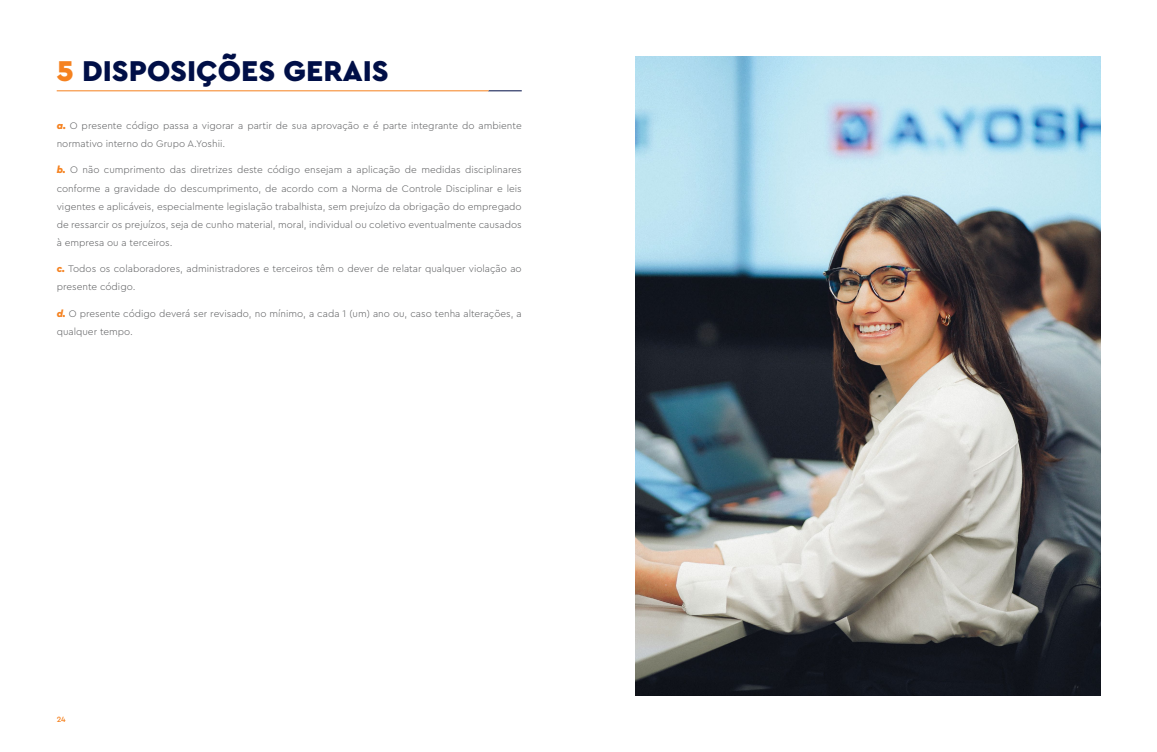
<style>
.page{position:relative;width:1157px;height:752px;background:#fff}
.page>*{position:absolute;margin:0;border:0;box-sizing:border-box;transform-origin:0 0}
.t1{font:900 30px "Cera Pro";color:#000f47}
.t2{font:300 10px/18px "Cera Pro";color:#58595b}
.t3{font:500 8px "Cera Pro";color:#f58220}
.s1{color:#f58220}
.s2{font-weight:900;font-style:italic;color:#f58220}
</style>
<div class="page">
<svg style="left:57px;top:90px;width:465px;height:1px"></svg>
<img style="left:635px;top:57px;width:465px;height:637px">
<h1 class="t1" style="left:57px;top:51px;width:333px"><span class="s1">5</span> DISPOSIÇÕES GERAIS</h1>
<p class="t2" style="left:57px;top:116px;width:466px"><span class="s2">a.</span> O presente código passa a vigorar a partir de sua aprovação e é parte integrante do ambiente normativo interno do Grupo A.Yoshii.</p>
<p class="t2" style="left:57px;top:161px;width:466px;text-align:justify"><span class="s2">b.</span> O não cumprimento das diretrizes deste código ensejam a aplicação de medidas disciplinares conforme a gravidade do descumprimento, de acordo com a Norma de Controle Disciplinar e leis vigentes e aplicáveis, especialmente legislação trabalhista, sem prejuízo da obrigação do empregado de ressarcir os prejuízos, seja de cunho material, moral, individual ou coletivo eventualmente causados à empresa ou a terceiros.</p>
<p class="t2" style="left:57px;top:259px;width:466px"><span class="s2">c.</span> Todos os colaboradores, administradores e terceiros têm o dever de relatar qualquer violação ao presente código.</p>
<p class="t2" style="left:57px;top:304px;width:466px"><span class="s2">d.</span> O presente código deverá ser revisado, no mínimo, a cada 1 (um) ano ou, caso tenha alterações, a qualquer tempo.</p>
<p class="t3" style="left:57px;top:713px;width:11px">24</p>
</div>
